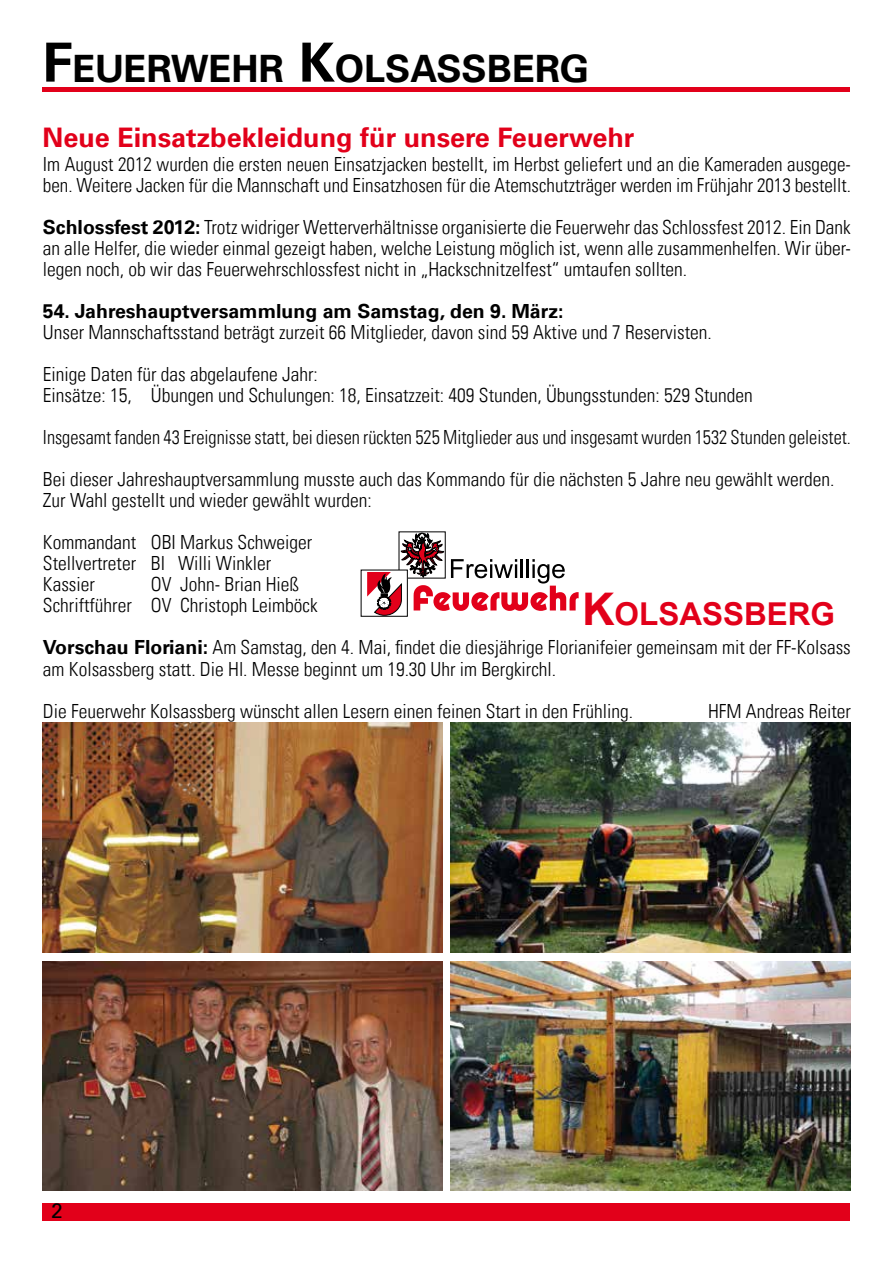
<style>
.page{position:relative;width:893px;height:1263px;background:#fff}
.page>*{position:absolute;margin:0;border:0;box-sizing:border-box;transform-origin:0 0}
.t1{font:700 37.8px "Univers Com 65";color:#000}
.t2{font:700 31.5px "Arial";color:#e2001a}
.t3{font:700 27px "Univers Com 65";color:#e2001a}
.t4{font:21px "Univers Com 55 Roman";color:#000}
.t5{font:19.5px/21px "Univers Com 47 Light Cond";color:#000}
.t6{font:700 19.5px "Univers Com 65";color:#000}
.s1{font-size:54px}
.s2{font-family:"Univers Com 65";font-weight:700}
.s3{font-size:45px}
</style>
<div class="page">
<div style="left:43px;top:1203px;width:807px;height:17px;background:#e2001a"></div>
<hr style="left:43px;top:87px;width:807px;height:4px;background:#e2001a">
<div style="left:361px;top:570px;width:47px;height:47px;border:1px solid #000"></div>
<svg style="left:367px;top:533px;width:212px;height:82px"></svg>
<img style="left:451px;top:723px;width:399px;height:229px">
<img style="left:451px;top:961px;width:399px;height:230px">
<img style="left:43px;top:961px;width:399px;height:230px">
<img style="left:43px;top:723px;width:399px;height:229px">
<h1 class="t1" style="left:43px;top:46px;width:548px"><span class="s1">F</span>EUERWEHR <span class="s1">K</span>OLSASSBERG</h1>
<h3 class="t3" style="left:43px;top:122px;width:593px">Neue Einsatzbekleidung für unsere Feuerwehr</h3>
<p class="t5" style="left:43px;top:154px;width:809px">Im August 2012 wurden die ersten neuen Einsatzjacken bestellt, im Herbst geliefert und an die Kameraden ausgege&shy;ben. Weitere Jacken für die Mannschaft und Einsatzhosen für die Atemschutzträger werden im Frühjahr 2013 bestellt.</p>
<p class="t5" style="left:43px;top:217px;width:809px;text-align:justify"><span class="s2">Schlossfest 2012:</span> Trotz widriger Wetterverhältnisse organisierte die Feuerwehr das Schlossfest 2012. Ein Dank an alle Helfer, die wieder einmal gezeigt haben, welche Leistung möglich ist, wenn alle zusammenhelfen. Wir über&shy;legen noch, ob wir das Feuerwehrschlossfest nicht in „Hackschnitzelfest“ umtaufen sollten.</p>
<p class="t6" style="left:43px;top:300px;width:522px">54. Jahreshauptversammlung am Samstag, den 9. März:</p>
<p class="t5" style="left:43px;top:312px;width:670px;line-height:42px">Unser Mannschaftsstand beträgt zurzeit 66 Mitglieder, davon sind 59 Aktive und 7 Reservisten.<br>Einige Daten für das abgelaufene Jahr:</p>
<p class="t5" style="left:43px;top:375px;width:809px;line-height:42px">Einsätze: 15, Übungen und Schulungen: 18, Einsatzzeit: 409 Stunden, Übungsstunden: 529 Stunden<br>Insgesamt fanden 43 Ereignisse statt, bei diesen rückten 525 Mitglieder aus und insgesamt wurden 1532 Stunden geleistet.<br>Bei dieser Jahreshauptversammlung musste auch das Kommando für die nächsten 5 Jahre neu gewählt werden.</p>
<p class="t5" style="left:43px;top:480px;width:330px;line-height:42px">Zur Wahl gestellt und wieder gewählt wurden:<br>Kommandant OBI Markus Schweiger</p>
<p class="t5" style="left:43px;top:553px;width:230px">Stellvertreter BI Willi Winkler<br>Kassier</p>
<p class="t5" style="left:43px;top:574px;width:276px;text-indent:108px">OV John- Brian Hieß<br>Schriftführer OV Christoph Leimböck</p>
<p class="t5" style="left:43px;top:637px;width:809px"><span class="s2">Vorschau Floriani:</span> Am Samstag, den 4. Mai, findet die diesjährige Florianifeier gemeinsam mit der FF-Kolsass am Kolsassberg statt. Die Hl. Messe beginnt um 19.30 Uhr im Bergkirchl.</p>
<p class="t5" style="left:43px;top:700px;width:592px">Die Feuerwehr Kolsassberg wünscht allen Lesern einen feinen Start in den Frühling.</p>
<p class="t5" style="left:708px;top:700px;width:144px">HFM Andreas Reiter</p>
<h2 class="t2" style="left:582px;top:593px;width:255px"><span class="s3">K</span>OLSASSBERG</h2>
<p class="t4" style="left:51px;top:1198px;width:13px">2</p>
</div>
